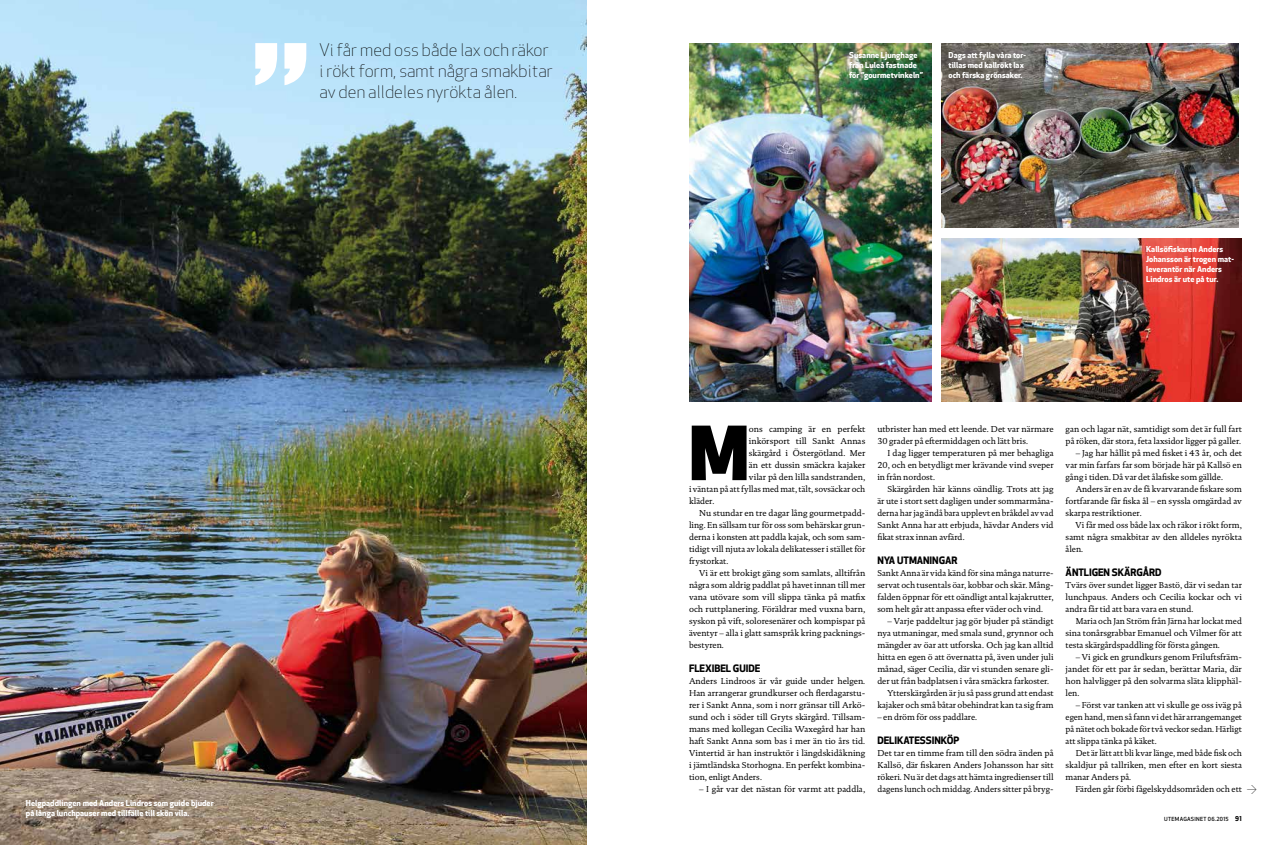
<style>
.page{position:relative;width:1276px;height:845px;background:#fff}
.page>*{position:absolute;margin:0;border:0;box-sizing:border-box;transform-origin:0 0}
.t1{font:800 72.7px "UTE Apex New";color:#000}
.t2{font:300 17px/21px "UTE Apex New";letter-spacing:.005em;color:#000}
.t3{font:700 10px "UTE Apex New";letter-spacing:-.005em;color:#000}
.t4{font:8.7px/12px "DTL Documenta TOT";letter-spacing:-.005em;color:#000;text-align:justify}
.t5{font:700 8px/10px "UTE Apex New";letter-spacing:.005em;color:#fff}
.t6{font:500 5.5px "UTE Apex New";letter-spacing:.05em;color:#000}
.s1{color:#000}
.s2{font-family:"UTE Apex New";font-weight:300;font-size:12px}
.s3{font-weight:700;font-size:6.5px}
</style>
<div class="page">
<img style="left:689px;top:43px;width:242px;height:358px">
<img style="left:0;top:0;width:587px;height:845px">
<img style="left:942px;top:43px;width:297px;height:184px">
<svg style="left:255px;top:43px;width:51px;height:42px"></svg>
<img style="left:942px;top:238px;width:300px;height:163px">
<h2 class="t2" style="left:319px;top:39px;width:235px">Vi får med oss både lax och räkor i rökt form, samt några smakbitar av den alldeles nyrökta ålen.</h2>
<p class="t5" style="left:26px;top:797px;width:189px">Helgpaddlingen med Anders Lindros som guide bjuder på långa lunchpauser med tillfälle till skön vila.</p>
<p class="t5" style="left:849px;top:50px;width:76px">Susanne Ljunghage från Luleå fastnade för ”gourmetvinkeln”<span class="s1">.</span></p>
<p class="t5" style="left:948px;top:50px;width:79px">Dags att fylla våra tor&shy;tillas med kallrökt lax och färska grönsaker.</p>
<p class="t5" style="left:1146px;top:244px;width:89px">Kallsöfiskaren Anders<br>Johansson är trogen mat&shy;leverantör när Anders<br>Lindros är ute på tur.</p>
<h1 class="t1" style="left:689px;top:403px;width:62px">M</h1>
<p class="t4" style="left:749px;top:423px;width:118px">ons camping är en perfekt</p>
<p class="t4" style="left:749px;top:435px;width:118px">inkörsport till Sankt Annas</p>
<p class="t4" style="left:749px;top:447px;width:118px">skärgård i Östergötland. Mer</p>
<p class="t4" style="left:749px;top:459px;width:118px">än ett dussin smäckra kajaker</p>
<p class="t4" style="left:749px;top:471px;width:118px">vilar på den lilla sandstranden,</p>
<p class="t4" style="left:689px;top:483px;width:178px">i väntan på att fyllas med mat, tält, sovsäckar och</p>
<p class="t4" style="left:689px;top:495px;width:27px">kläder.</p>
<p class="t4" style="left:699px;top:507px;width:168px">Nu stundar en tre dagar lång gourmetpadd-</p>
<p class="t4" style="left:689px;top:519px;width:178px">ling. En sällsam tur för oss som behärskar grun-</p>
<p class="t4" style="left:689px;top:531px;width:178px">derna i konsten att paddla kajak, och som sam-</p>
<p class="t4" style="left:689px;top:543px;width:178px">tidigt vill njuta av lokala delikatesser i stället för</p>
<p class="t4" style="left:689px;top:555px;width:41px">frystorkat.</p>
<p class="t4" style="left:699px;top:567px;width:168px">Vi är ett brokigt gäng som samlats, alltifrån</p>
<p class="t4" style="left:689px;top:579px;width:178px">några som aldrig paddlat på havet innan till mer</p>
<p class="t4" style="left:689px;top:591px;width:178px">vana utövare som vill slippa tänka på matfix</p>
<p class="t4" style="left:689px;top:603px;width:178px">och ruttplanering. Föräldrar med vuxna barn,</p>
<p class="t4" style="left:689px;top:615px;width:178px">syskon på vift, soloresenärer och kompispar på</p>
<p class="t4" style="left:689px;top:627px;width:178px">äventyr – alla i glatt samspråk kring packnings-</p>
<p class="t4" style="left:689px;top:639px;width:36px">bestyren.</p>
<p class="t3" style="left:689px;top:661px;width:73px">Flexibel guide</p>
<p class="t4" style="left:689px;top:675px;width:178px">Anders Lindroos är vår guide under helgen.<br>Han arrangerar grundkurser och flerdagarstu&shy;rer i Sankt Anna, som i norr gränsar till Arkö&shy;sund och i söder till Gryts skärgård. Tillsam&shy;mans med kollegan Cecilia Waxegård har han haft Sankt Anna som bas i mer än tio års tid.<br>Vintertid är han instruktör i längdskidåkning i jämtländska Storhogna. En perfekt kombina&shy;tion, enligt Anders.</p>
<p class="t4" style="left:699px;top:783px;width:168px">– I går var det nästan för varmt att paddla,</p>
<p class="t4" style="left:877px;top:423px;width:178px">utbrister han med ett leende. Det var närmare<br>30 grader på eftermiddagen och lätt bris.</p>
<p class="t4" style="left:877px;top:447px;width:178px;text-indent:10px">I dag ligger temperaturen på mer behagliga 20, och en betydligt mer krävande vind sveper in från nordost.</p>
<p class="t4" style="left:877px;top:483px;width:178px;text-indent:10px">Skärgården här känns oändlig. Trots att jag är ute i stort sett dagligen under sommarmåna&shy;derna har jag ändå bara upplevt en bråkdel av vad Sankt Anna har att erbjuda, hävdar Anders vid fikat strax innan avfärd.</p>
<p class="t3" style="left:877px;top:553px;width:82px">Nya utman ingar</p>
<p class="t4" style="left:877px;top:567px;width:178px">Sankt Anna är vida känd för sina många naturre&shy;servat och tusentals öar, kobbar och skär. Mång&shy;falden öppnar för ett oändligt antal kajakrutter, som helt går att anpassa efter väder och vind.</p>
<p class="t4" style="left:887px;top:615px;width:168px">– Varje paddeltur jag gör bjuder på ständigt</p>
<p class="t4" style="left:877px;top:627px;width:178px">nya utmaningar, med smala sund, grynnor och</p>
<p class="t4" style="left:877px;top:639px;width:178px">mängder av öar att utforska. Och jag kan alltid</p>
<p class="t4" style="left:877px;top:651px;width:178px">hitta en egen ö att övernatta på, även under juli</p>
<p class="t4" style="left:877px;top:663px;width:178px">månad, säger Cecilia, där vi stunden senare gli-</p>
<p class="t4" style="left:877px;top:675px;width:173px">der ut från badplatsen i våra smäckra farkoster.</p>
<p class="t4" style="left:887px;top:687px;width:168px">Ytterskärgården är ju så pass grund att endast</p>
<p class="t4" style="left:877px;top:699px;width:178px">kajaker och små båtar obehindrat kan ta sig fram</p>
<p class="t4" style="left:877px;top:711px;width:101px">– en dröm för oss paddlare.</p>
<p class="t3" style="left:877px;top:733px;width:84px">Delikatessinköp</p>
<p class="t4" style="left:877px;top:747px;width:178px">Det tar en timme fram till den södra änden på Kallsö, där fiskaren Anders Johansson har sitt rökeri. Nu är det dags att hämta ingredienser till dagens lunch och middag. Anders sitter på bryg-</p>
<p class="t4" style="left:1065px;top:423px;width:178px">gan och lagar nät, samtidigt som det är full fart på röken, där stora, feta laxsidor ligger på galler.</p>
<p class="t4" style="left:1065px;top:447px;width:178px;text-indent:10px">– Jag har hållit på med fisket i 43 år, och det var min farfars far som började här på Kallsö en gång i tiden. Då var det ålafiske som gällde.</p>
<p class="t4" style="left:1065px;top:483px;width:178px;text-indent:10px">Anders är en av de få kvarvarande fiskare som fortfarande får fiska ål – en syssla omgärdad av skarpa restriktioner.</p>
<p class="t4" style="left:1065px;top:519px;width:178px;text-indent:10px">Vi får med oss både lax och räkor i rökt form, samt några smakbitar av den alldeles nyrökta ålen.</p>
<p class="t3" style="left:1065px;top:565px;width:97px">Äntligen skärgård</p>
<p class="t4" style="left:1065px;top:579px;width:178px">Tvärs över sundet ligger Bastö, där vi sedan tar lunchpaus. Anders och Cecilia kockar och vi andra får tid att bara vara en stund.</p>
<p class="t4" style="left:1065px;top:615px;width:178px;text-indent:10px">Maria och Jan Ström från Järna har lockat med sina tonårsgrabbar Emanuel och Vilmer för att testa skärgårdspaddling för första gången.</p>
<p class="t4" style="left:1065px;top:651px;width:178px;text-indent:10px">– Vi gick en grundkurs genom Friluftsfräm&shy;jandet för ett par år sedan, berättar Maria, där hon halvligger på den solvarma släta klipphäl&shy;len.</p>
<p class="t4" style="left:1065px;top:699px;width:178px;text-indent:10px">– Först var tanken att vi skulle ge oss iväg på egen hand, men så fann vi det här arrangemanget på nätet och bokade för två veckor sedan. Härligt att slippa tänka på käket.</p>
<p class="t4" style="left:1065px;top:747px;width:178px;text-indent:10px">Det är lätt att bli kvar länge, med både fisk och skaldjur på tallriken, men efter en kort siesta manar Anders på.</p>
<p class="t4" style="left:1075px;top:783px;width:183px">Färden går förbi fågelskyddsområden och ett <span class="s2">→</span></p>
<p class="t6" style="left:1164px;top:815px;width:79px">UTEMAGASINET 06.2015 <span class="s3">91</span></p>
</div>
